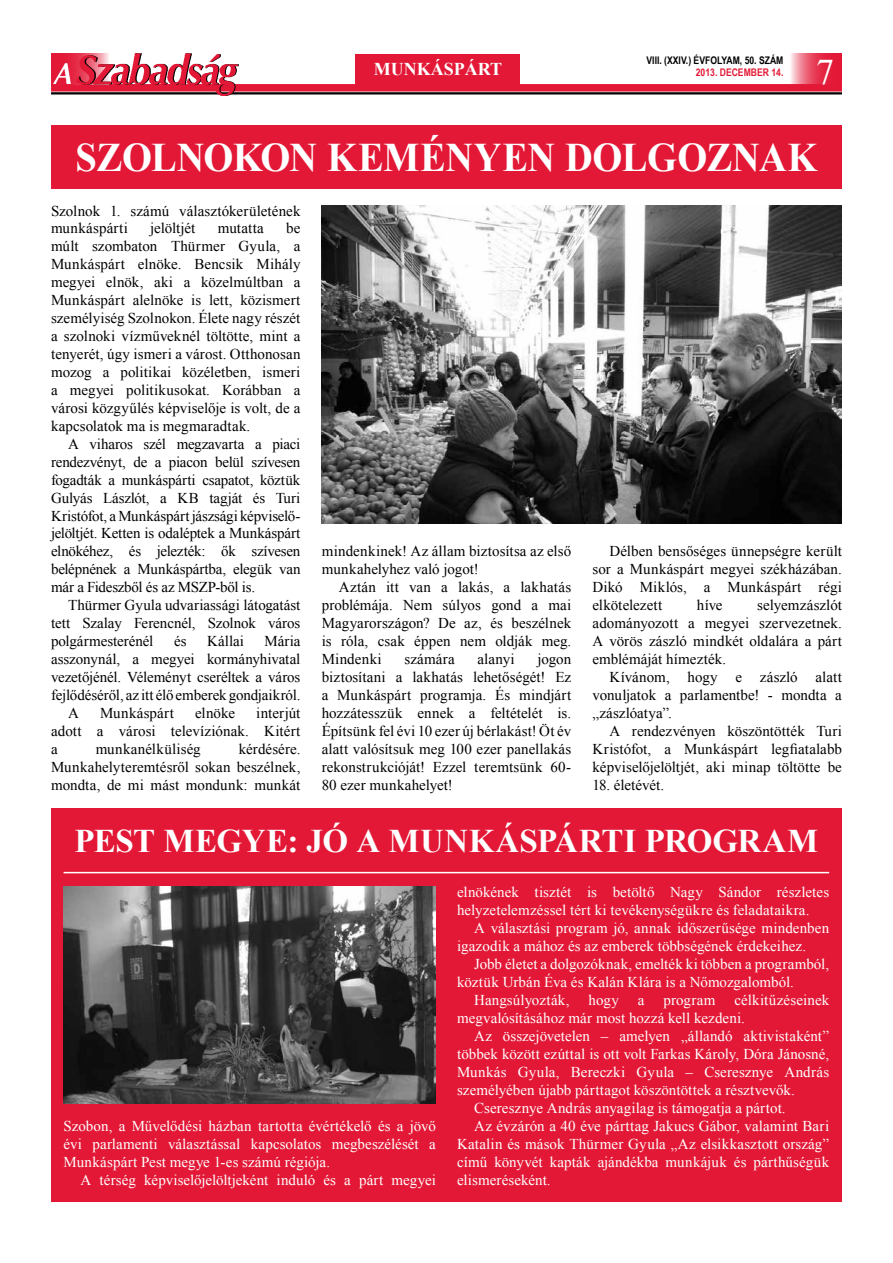
<style>
.page{position:relative;width:893px;height:1263px;background:#fff}
.page>*{position:absolute;margin:0;border:0;box-sizing:border-box;transform-origin:0 0}
.t1{font:700 40.5px "Times New Roman";letter-spacing:-.01em;color:#fff;scale:.95 1}
.t2{font:36px "Times New Roman";color:#fff}
.t3{font:700 33px "Times New Roman";letter-spacing:.005em;color:#fff}
.t4{font:700 18px "Times New Roman";color:#fff}
.t5{font:15px/18px "Times New Roman";color:#000;text-align:justify}
.t6{font:15px/18px "Times New Roman";letter-spacing:.005em;color:#fff}
.t7{font:700 10.5px "Arial Narrow";color:#000}
.t8{font:700 10.5px "Arial Narrow";color:#e31836}
</style>
<div class="page">
<svg style="left:791px;top:54px;width:51px;height:30px;background:#e95067"></svg>
<hr style="left:51px;top:92px;width:791px;height:2px;background:#000">
<div style="left:51px;top:84px;width:791px;height:8px;background:#e31836"></div>
<div style="left:51px;top:54px;width:58px;height:30px;background:#e31836"></div>
<img style="left:53px;top:54px;width:184px;height:41px">
<img style="left:53px;top:64px;width:18px;height:19px">
<div style="left:355px;top:54px;width:165px;height:31px;background:#e31836"></div>
<div style="left:51px;top:126px;width:791px;height:63px;background:#e31836"></div>
<div style="left:51px;top:808px;width:791px;height:394px;background:#e31836"></div>
<img style="left:322px;top:206px;width:520px;height:317px">
<img style="left:64px;top:886px;width:372px;height:217px">
<hr style="left:64px;top:872px;width:765px;height:1px;background:#fff">
<p class="t7" style="left:647px;top:52px;width:138px">VIII. (XXIV.) ÉVFOLYAM, 50. SZÁM</p>
<p class="t4" style="left:374px;top:57px;width:124px">MUNKÁSPÁRT</p>
<p class="t8" style="left:696px;top:65px;width:89px">2013. DECEMBER 14.</p>
<h2 class="t2" style="left:816px;top:48px;width:19px">7</h2>
<h1 class="t1" style="left:76px;top:129px;width:782px">SZOLNOKON KEMÉNYEN DOLGOZNAK</h1>
<p class="t5" style="left:51px;top:201px;width:251px">Szolnok 1. számú választókerületének munkáspárti</p>
<p class="t5" style="left:150px;top:219px;width:47px">jelöltjét</p>
<p class="t5" style="left:218px;top:219px;width:48px">mutatta</p>
<p class="t5" style="left:51px;top:219px;width:251px;text-indent:235px">be múlt szombaton Thürmer Gyula, a Munkáspárt elnöke. Bencsik Mihály megyei elnök, aki a közelmúltban a Munkáspárt alelnöke is lett, közismert személyiség Szolnokon. Élete nagy részét a szolnoki vízműveknél töltötte, mint a tenyerét, úgy ismeri a várost. Otthonosan mozog a politikai közéletben, ismeri a megyei politikusokat. Korábban a városi közgyűlés képviselője is volt, de a kapcsolatok ma is megmaradtak.</p>
<p class="t5" style="left:51px;top:434px;width:251px;text-indent:17px">A viharos szél megzavarta a piaci rendezvényt, de a piacon belül szívesen fogadták a munkáspárti csapatot, köztük Gulyás Lászlót, a KB tagját és Turi Kristófot, a Munkáspárt jászsági képviselő&shy;jelöltjét. Ketten is odaléptek a Munkáspárt elnökéhez, és jelezték: ők szívesen belépnének a Munkáspártba, elegük van már a Fideszből és az MSZP-ből is.</p>
<p class="t5" style="left:51px;top:596px;width:251px;text-indent:17px">Thürmer Gyula udvariassági látogatást tett Szalay Ferencnél, Szolnok város polgármesterénél</p>
<p class="t5" style="left:592px;top:542px;width:251px;text-indent:17px">Délben bensőséges ünnepségre került sor a Munkáspárt megyei székházában.<br>Dikó Miklós, a Munkáspárt régi elkötelezett</p>
<p class="t5" style="left:322px;top:542px;width:251px">mindenkinek! Az állam biztosítsa az első munkahelyhez való jogot!</p>
<p class="t5" style="left:322px;top:578px;width:251px;text-indent:17px">Aztán itt van a lakás, a lakhatás problémája. Nem súlyos gond a mai Magyarországon? De az, és beszélnek is róla, csak éppen nem oldják meg.<br>Mindenki</p>
<p class="t5" style="left:592px;top:596px;width:251px;text-indent:165px">selyemzászlót adományozott a megyei szervezetnek.<br>A vörös zászló mindkét oldalára a párt emblémáját hímezték.</p>
<p class="t5" style="left:592px;top:668px;width:251px;text-indent:17px">Kívánom, hogy e zászló alatt vonuljatok a parlamentbe! - mondta a „zászlóatya”.</p>
<p class="t5" style="left:592px;top:722px;width:251px;text-indent:17px">A rendezvényen köszöntötték Turi Kristófot, a Munkáspárt legfiatalabb képviselőjelöltjét, aki minap töltötte be</p>
<p class="t5" style="left:592px;top:775px;width:73px">18. életévét.</p>
<h3 class="t3" style="left:74px;top:818px;width:742px">PEST MEGYE: JÓ A MUNKÁSPÁRTI PROGRAM</h3>
<p class="t5" style="left:697px;top:596px;width:27px">híve</p>
<p class="t5" style="left:174px;top:632px;width:14px">és</p>
<p class="t5" style="left:207px;top:632px;width:38px">Kállai</p>
<p class="t5" style="left:264px;top:632px;width:38px">Mária</p>
<p class="t5" style="left:51px;top:650px;width:251px">asszonynál, a megyei kormányhivatal</p>
<p class="t5" style="left:51px;top:668px;width:251px">vezetőjénél. Véleményt cseréltek a város</p>
<p class="t5" style="left:51px;top:686px;width:251px">fejlődéséről, az itt élő emberek gondjaikról.</p>
<p class="t5" style="left:68px;top:704px;width:12px">A</p>
<p class="t5" style="left:100px;top:704px;width:75px">Munkáspárt</p>
<p class="t5" style="left:195px;top:704px;width:41px">elnöke</p>
<p class="t5" style="left:322px;top:650px;width:251px;text-indent:216px">jogon biztosítani a lakhatás lehetőségét! Ez a Munkáspárt programja. És mindjárt hozzátesszük ennek a feltételét is.<br>Építsünk fel évi 10 ezer új bérlakást! Öt év alatt valósítsuk meg 100 ezer panellakás rekonstrukcióját! Ezzel teremtsünk 60- 80 ezer munkahelyet!</p>
<p class="t5" style="left:404px;top:650px;width:52px">számára</p>
<p class="t5" style="left:477px;top:650px;width:39px">alanyi</p>
<p class="t5" style="left:51px;top:704px;width:251px;text-indent:205px">interjút adott a városi televíziónak. Kitért a</p>
<p class="t5" style="left:51px;top:739px;width:251px;text-indent:188px">kérdésére.<br>Munkahelyteremtésről sokan beszélnek, mondta, de mi mást mondunk: munkát</p>
<p class="t5" style="left:96px;top:739px;width:107px">munkanélküliség</p>
<p class="t6" style="left:64px;top:1116px;width:374px;text-align:justify">Szobon, a Művelődési házban tartotta évértékelő és a jövő évi parlamenti választással kapcsolatos megbeszélését a Munkáspárt Pest megye 1-es számú régiója.</p>
<p class="t6" style="left:81px;top:1170px;width:357px">A térség képviselőjelöltjeként induló és a párt megyei</p>
<p class="t6" style="left:457px;top:883px;width:374px">elnökének tisztét is betöltő Nagy Sándor részletes helyzetelemzéssel tért ki tevékenységükre és feladataikra.</p>
<p class="t6" style="left:457px;top:919px;width:374px;text-indent:17px">A választási program jó, annak időszerűsége mindenben igazodik a mához és az emberek többségének érdekeihez.</p>
<p class="t6" style="left:474px;top:955px;width:357px">Jobb életet a dolgozóknak, emelték ki többen a programból,</p>
<p class="t6" style="left:457px;top:973px;width:338px">köztük Urbán Éva és Kalán Klára is a Nőmozgalomból.</p>
<p class="t6" style="left:474px;top:991px;width:97px">Hangsúlyozták,</p>
<p class="t6" style="left:589px;top:991px;width:32px">hogy</p>
<p class="t6" style="left:638px;top:991px;width:8px">a</p>
<p class="t6" style="left:664px;top:991px;width:53px">program</p>
<p class="t6" style="left:457px;top:991px;width:374px;text-indent:277px">célkitűzéseinek megvalósításához már most hozzá kell kezdeni.</p>
<p class="t6" style="left:474px;top:1027px;width:357px">Az összejövetelen – amelyen „állandó aktivistaként”</p>
<p class="t6" style="left:457px;top:1045px;width:374px">többek között ezúttal is ott volt Farkas Károly, Dóra Jánosné,</p>
<p class="t6" style="left:457px;top:1062px;width:374px">Munkás Gyula, Bereczki Gyula – Cseresznye András</p>
<p class="t6" style="left:457px;top:1080px;width:339px">személyében újabb párttagot köszöntöttek a résztvevők.</p>
<p class="t6" style="left:474px;top:1098px;width:313px">Cseresznye András anyagilag is támogatja a pártot.</p>
<p class="t6" style="left:474px;top:1116px;width:357px">Az évzárón a 40 éve párttag Jakucs Gábor, valamint Bari</p>
<p class="t6" style="left:457px;top:1134px;width:374px">Katalin és mások Thürmer Gyula „Az elsikkasztott ország”</p>
<p class="t6" style="left:457px;top:1152px;width:374px">című könyvét kapták ajándékba munkájuk és párthűségük</p>
<p class="t6" style="left:457px;top:1170px;width:95px">elismeréseként.</p>
</div>
